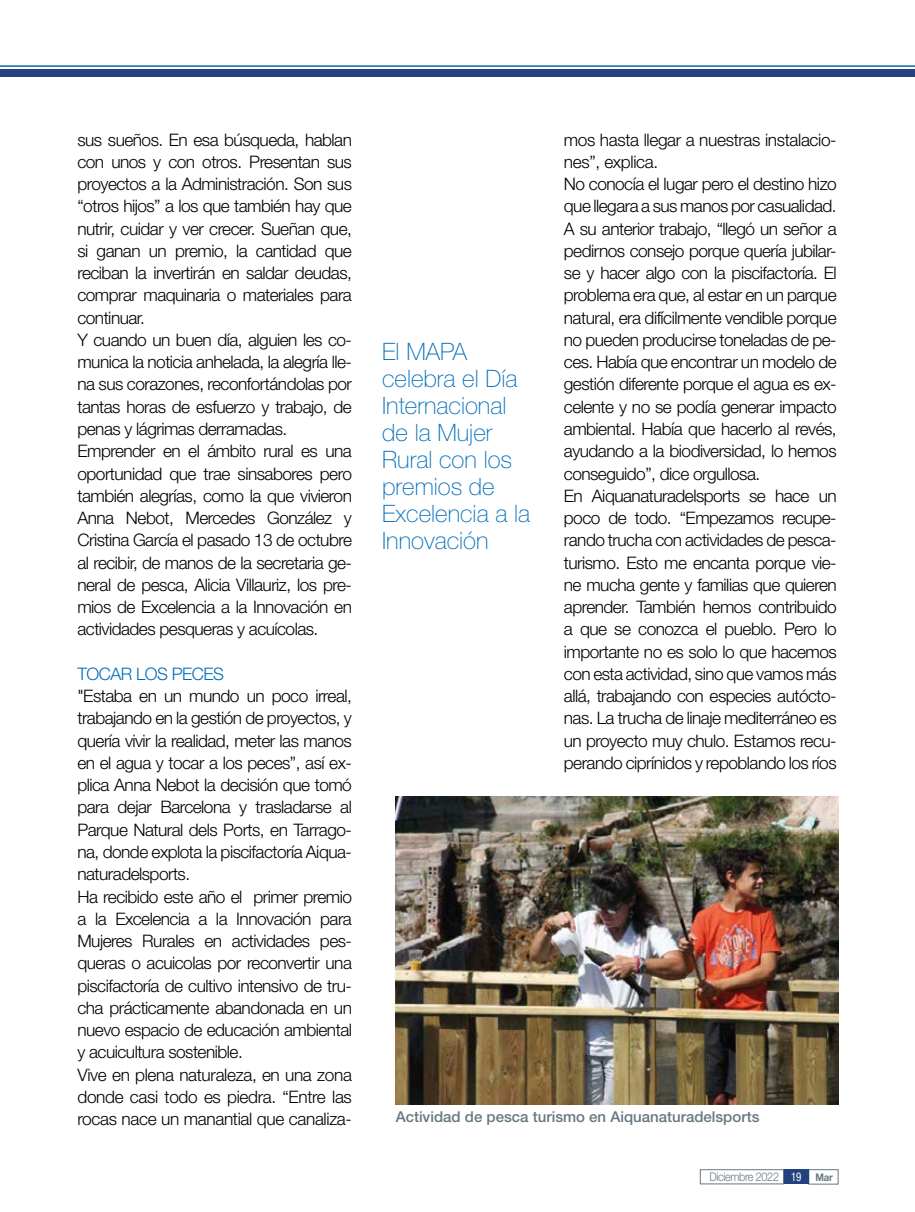
<style>
.page{position:relative;width:915px;height:1212px;background:#fff}
.page>*{position:absolute;margin:0;border:0;box-sizing:border-box;transform-origin:0 0}
.texto_frases_destaca{font:100 24px/27px "Helvetica Neue LT Std";color:#006db8}
.t1{font:300 17.25px/22.2px "Helvetica Neue LT Std";letter-spacing:-.03em;color:#000;text-align:justify}
.t2{font:300 17.25px "Helvetica Neue LT Std";letter-spacing:-.03em;color:#006db8}
.t3{font:500 15px "Helvetica Neue LT Std";color:#667880}
.t4{font:300 12px "Helvetica Neue LT Std";letter-spacing:-.03em;color:#667880;scale:.9 1}
.s1{font-weight:400;font-stretch:condensed;color:#fff}
.s2{font-weight:700;font-size:10.5px}
</style>
<div class="page">
<div style="left:808px;top:1169px;width:30px;height:15px;border:1px solid #667880"></div>
<div style="left:783px;top:1169px;width:25px;height:15px;background:#24417f"></div>
<hr style="left:0;top:65px;width:914px;height:2px;background:#0065b0">
<div style="left:0;top:69px;width:914px;height:7px;background:#24417f"></div>
<div style="left:699px;top:1169px;width:84px;height:15px;border:1px solid #667880"></div>
<img style="left:395px;top:796px;width:443px;height:308px">
<p class="t1" style="left:77px;top:128px;width:276px">sus sueños. En esa búsqueda, hablan con unos y con otros. Presentan sus proyectos a la Administración. Son sus “otros hijos” a los que también hay que nutrir, cuidar y ver crecer. Sueñan que, si ganan un premio, la cantidad que reciban la invertirán en saldar deudas, comprar maquinaria o materiales para continuar.</p>
<p class="t1" style="left:77px;top:328px;width:276px">Y cuando un buen día, alguien les co&shy;munica la noticia anhelada, la alegría lle&shy;na sus corazones, reconfortándolas por tantas horas de esfuerzo y trabajo, de penas y lágrimas derramadas.</p>
<p class="t1" style="left:77px;top:440px;width:276px">Emprender en el ámbito rural es una oportunidad que trae sinsabores pero también alegrías, como la que vivieron Anna Nebot, Mercedes González y Cristina García el pasado 13 de octubre al recibir, de manos de la secretaria ge&shy;neral de pesca, Alicia Villauriz, los pre&shy;mios de Excelencia a la Innovación en actividades pesqueras y acuícolas.</p>
<p class="t2" style="left:77px;top:663px;width:148px">TOCAR LOS PECES</p>
<p class="t1" style="left:77px;top:684px;width:276px">"Estaba en un mundo un poco irreal, trabajando en la gestión de proyectos, y quería vivir la realidad, meter las manos en el agua y tocar a los peces”, así ex&shy;plica Anna Nebot la decisión que tomó para dejar Barcelona y trasladarse al Parque Natural dels Ports, en Tarrago&shy;na, donde explota la piscifactoría Aiqua&shy;naturadelsports.</p>
<p class="t1" style="left:77px;top:885px;width:276px">Ha recibido este año el primer premio a la Excelencia a la Innovación para Mujeres Rurales en actividades pes&shy;queras o acuicolas por reconvertir una piscifactoría de cultivo intensivo de tru&shy;cha prácticamente abandonada en un nuevo espacio de educación ambiental y acuicultura sostenible.</p>
<p class="t1" style="left:77px;top:1063px;width:276px">Vive en plena naturaleza, en una zona donde casi todo es piedra. “Entre las rocas nace un manantial que canaliza-</p>
<p class="texto_frases_destaca" style="left:382px;top:338px;width:149px">El MAPA celebra el Día<br>Internacional de la Mujer<br>Rural con los premios de<br>Excelencia a la<br>Innovación</p>
<p class="t1" style="left:563px;top:128px;width:274px">mos hasta llegar a nuestras instalacio&shy;nes”, explica.</p>
<p class="t1" style="left:563px;top:172px;width:274px">No conocía el lugar pero el destino hizo que llegara a sus manos por casualidad.<br>A su anterior trabajo, “llegó un señor a pedirnos consejo porque quería jubilar&shy;se y hacer algo con la piscifactoría. El problema era que, al estar en un parque natural, era difícilmente vendible porque no pueden producirse toneladas de pe&shy;ces. Había que encontrar un modelo de gestión diferente porque el agua es ex&shy;celente y no se podía generar impacto ambiental. Había que hacerlo al revés, ayudando a la biodiversidad, lo hemos conseguido”, dice orgullosa.</p>
<p class="t1" style="left:563px;top:484px;width:274px">En Aiquanaturadelsports se hace un poco de todo. “Empezamos recupe&shy;rando trucha con actividades de pesca&shy;turismo. Esto me encanta porque vie&shy;ne mucha gente y familias que quieren aprender. También hemos contribuido a que se conozca el pueblo. Pero lo importante no es solo lo que hacemos con esta actividad, sino que vamos más allá, trabajando con especies autócto&shy;nas. La trucha de linaje mediterráneo es un proyecto muy chulo. Estamos recu&shy;perando ciprínidos y repoblando los ríos</p>
<p class="t3" style="left:395px;top:1107px;width:365px">Actividad de pesca turismo en Aiquanaturadelsports</p>
<p class="t4" style="left:709px;top:1170px;width:138px">Diciembre 2022 <span class="s1">19</span> <span class="s2">Mar</span></p>
</div>
